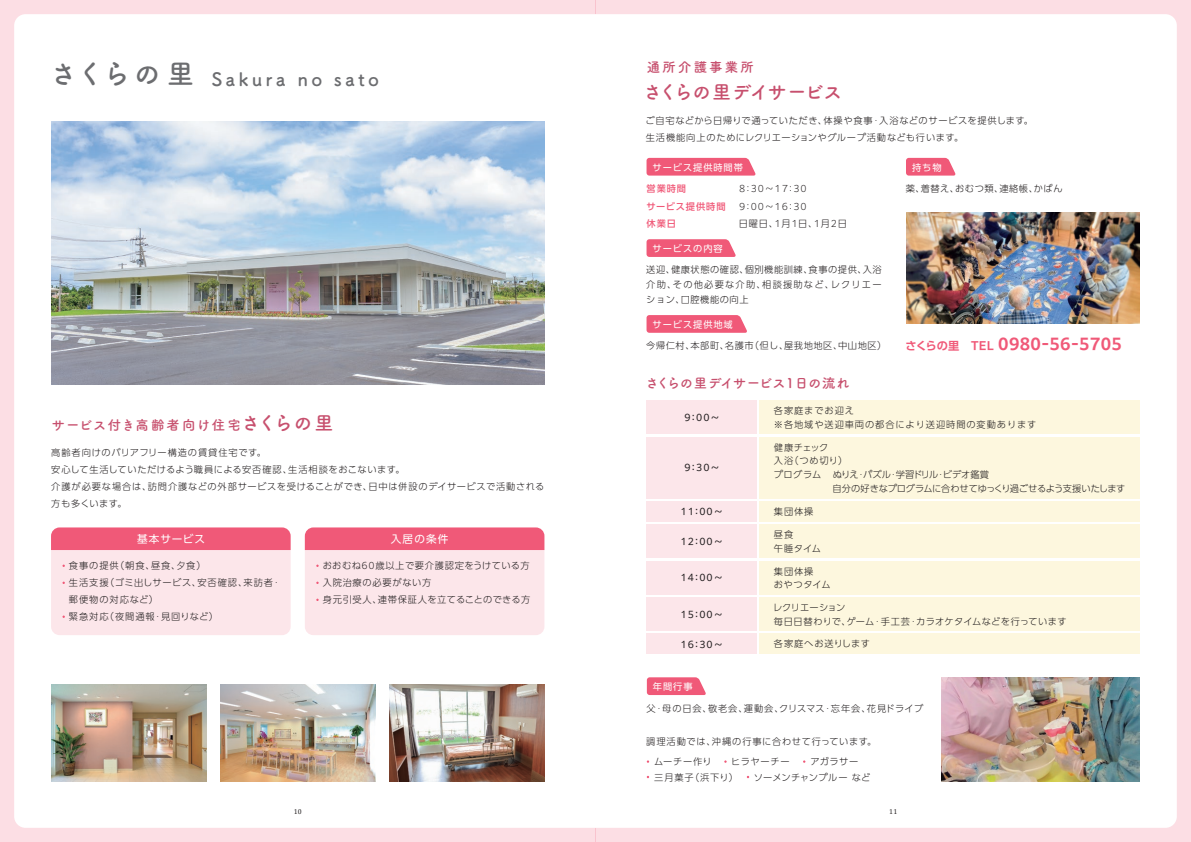
<style>
.page{position:relative;width:1191px;height:842px;background:#fff}
.page>*{position:absolute;margin:0;border:0;box-sizing:border-box;transform-origin:0 0}
.t1{font:19.1px "Tsuku A Rd Gothic Std B";letter-spacing:-.055em;color:#c7506e}
.t2{font:18.4px "Tsuku A Rd Gothic Std B";letter-spacing:.18em;color:#6c6d70}
.t3{font:700 15.6px "PUD Shin Go Pr 6 N De";letter-spacing:.02em;color:#f05978}
.t4{font:13.5px "Tsuku A Rd Gothic Std B";letter-spacing:.09em;color:#c7506e}
.t5{font:13.5px "Tsuku A Rd Gothic Std B";color:#c7506e}
.t6{font:13.5px "Tsuku A Rd Gothic Std B";letter-spacing:.16em;color:#c7506e}
.t7{font:10.6px "PUD Shin Go Pr 6 N";letter-spacing:.1em;color:#fff}
.t8{font:300 9.2px/17px "PUD Shin Go Pr 6 N";letter-spacing:.065em;color:#231f20}
.t9{font:300 9.2px/17px "PUD Shin Go Pr 6 N";letter-spacing:.1em;color:#231f20}
.t10{font:300 9.2px/13.5px "PUD Shin Go Pr 6 N";letter-spacing:.025em;color:#231f20}
.t11{font:9.2px "PUD Shin Go Pr 6 N";letter-spacing:.1em;color:#231f20}
.t12{font:300 9.2px "PUD Shin Go Pr 6 N";letter-spacing:-.02em;color:#231f20}
.t13{font:9.2px "PUD Shin Go Pr 6 N";letter-spacing:.1em;color:#fff}
.t14{font:300 9.2px "PUD Shin Go Pr 6 N";letter-spacing:-.01em;color:#231f20}
.t15{font:500 9.2px "PUD Shin Go Pr 6 N";letter-spacing:.1em;color:#f05978}
.t16{font:300 9.2px "PUD Shin Go Pr 6 N";letter-spacing:.09em;color:#231f20}
.t17{font:7.1px "Cambria";color:#231f20}
.s1{font-size:27.6px}
.s2{font-size:19.1px}
.s3{font-size:11.2px}
</style>
<div class="page">
<div style="left:595px;top:0;width:596px;height:842px;background:#fcdee4"></div>
<div style="left:595px;top:14px;width:581px;height:814px;background:#fff"></div>
<img style="left:906px;top:212px;width:234px;height:111px">
<div style="left:646px;top:400px;width:111px;height:34px;background:#fce6ea"></div>
<div style="left:759px;top:400px;width:381px;height:34px;background:#fdf7de"></div>
<div style="left:646px;top:501px;width:111px;height:21px;background:#fce6ea"></div>
<div style="left:759px;top:501px;width:381px;height:21px;background:#fdf7de"></div>
<div style="left:646px;top:524px;width:111px;height:34px;background:#fce6ea"></div>
<div style="left:759px;top:524px;width:381px;height:34px;background:#fdf7de"></div>
<div style="left:646px;top:561px;width:111px;height:33px;background:#fce6ea"></div>
<div style="left:759px;top:561px;width:381px;height:33px;background:#fdf7de"></div>
<div style="left:646px;top:597px;width:111px;height:34px;background:#fce6ea"></div>
<div style="left:759px;top:597px;width:381px;height:34px;background:#fdf7de"></div>
<div style="left:646px;top:634px;width:111px;height:20px;background:#fce6ea"></div>
<div style="left:759px;top:634px;width:381px;height:20px;background:#fdf7de"></div>
<div style="left:646px;top:437px;width:111px;height:61px;background:#fce6ea"></div>
<div style="left:759px;top:437px;width:381px;height:61px;background:#fdf7de"></div>
<svg style="left:646px;top:158px;width:110px;height:18px;background:#f06380"></svg>
<svg style="left:646px;top:239px;width:90px;height:18px;background:#f06380"></svg>
<svg style="left:906px;top:158px;width:49px;height:18px"></svg>
<svg style="left:646px;top:315px;width:101px;height:18px;background:#f0627f"></svg>
<svg style="left:647px;top:677px;width:59px;height:18px"></svg>
<img style="left:941px;top:677px;width:199px;height:104px">
<div style="left:0;top:0;width:595px;height:842px;background:#fcdee4"></div>
<div style="left:14px;top:14px;width:581px;height:814px;background:#fff"></div>
<img style="left:51px;top:122px;width:493px;height:262px">
<svg style="left:51px;top:527px;width:240px;height:108px"></svg>
<svg style="left:305px;top:527px;width:239px;height:108px"></svg>
<img style="left:51px;top:684px;width:155px;height:97px">
<img style="left:220px;top:684px;width:155px;height:97px">
<img style="left:389px;top:684px;width:155px;height:97px">
<h2 class="t2" style="left:50px;top:65px;width:331px"><span class="s1">さくらの里</span> Sakura no sato</h2>
<h3 class="t4" style="left:51px;top:414px;width:284px">サービス付き高齢者向け住宅<span class="s2">さくらの里</span></h3>
<p class="t8" style="left:51px;top:444px;width:494px">高齢者向けのバリアフリー構造の賃貸住宅です。<br>安心して生活していただけるよう職員による安否確認、生活相談をおこないます。<br>介護が必要な場合は、訪問介護などの外部サービスを受けることができ、日中は併設のデイサービスで活動される方も多くいます。</p>
<p class="t7" style="left:137px;top:533px;width:69px">基本サービス</p>
<p class="t9" style="left:69px;top:557px;width:213px">食事の提供（朝食、昼食、夕食）<br>生活支援（ゴミ出しサービス、安否確認、来訪者・郵便物の対応など）<br>緊急対応（夜間通報・見回りなど）</p>
<p class="t7" style="left:391px;top:533px;width:59px">入居の条件</p>
<p class="t8" style="left:323px;top:557px;width:209px">おおむね60歳以上で要介護認定をうけている方入院治療の必要がない方<br>身元引受人、連帯保証人を立てることのできる方</p>
<p class="t17" style="left:294px;top:807px;width:10px">10</p>
<h3 class="t6" style="left:647px;top:56px;width:109px">通所介護事業所</h3>
<h1 class="t1" style="left:643px;top:77px;width:201px">さくらの里デイサービス</h1>
<p class="t8" style="left:645px;top:112px;width:389px">ご自宅などから日帰りで通っていただき、体操や食事・入浴などのサービスを提供します。生活機能向上のためにレクリエーションやグループ活動なども行います。</p>
<p class="t13" style="left:652px;top:162px;width:92px">サービス提供時間帯</p>
<p class="t15" style="left:646px;top:184px;width:41px">営業時間</p>
<p class="t8" style="left:739px;top:180px;width:69px">8:30～17:30</p>
<p class="t15" style="left:646px;top:201px;width:81px">サービス提供時間</p>
<p class="t8" style="left:739px;top:198px;width:69px">9:00～16:30</p>
<p class="t15" style="left:646px;top:219px;width:31px">休業日</p>
<p class="t8" style="left:739px;top:216px;width:109px">日曜日、1月1日、1月2日</p>
<p class="t13" style="left:652px;top:243px;width:72px">サービスの内容</p>
<p class="t8" style="left:646px;top:263px;width:237px;line-height:14.9px;text-align:justify">送迎、健康状態の確認、個別機能訓練、食事の提供、入浴介助、その他必要な介助、相談援助など、レクリエーション、口腔機能の向上</p>
<p class="t13" style="left:652px;top:319px;width:82px">サービス提供地域</p>
<p class="t8" style="left:646px;top:338px;width:242px">今帰仁村、本部町、名護市（但し、屋我地地区、中山地区）</p>
<p class="t13" style="left:912px;top:162px;width:31px">持ち物</p>
<p class="t8" style="left:905px;top:180px;width:158px">薬、着替え、おむつ類、連絡帳、かばん</p>
<h3 class="t3" style="left:905px;top:335px;width:218px"><span class="s3">さくらの里　TEL</span> 0980-56-5705</h3>
<h3 class="t5" style="left:645px;top:373px;width:206px">さくらの里デイサービス1日の流れ</h3>
<p class="t9" style="left:774px;top:404px;width:264px;line-height:13.5px">各家庭までお迎え<br>※各地域や送迎車両の都合により送迎時間の変動あります</p>
<p class="t11" style="left:684px;top:412px;width:37px">9:00～</p>
<p class="t11" style="left:684px;top:463px;width:37px">9:30～</p>
<p class="t8" style="left:774px;top:439px;width:56px">健康チェック</p>
<p class="t8" style="left:774px;top:453px;width:75px">入浴（つめ切り）</p>
<p class="t14" style="left:774px;top:467px;width:217px">プログラム ぬりえ・パズル・学習ドリル・ビデオ鑑賞</p>
<p class="t12" style="left:832px;top:481px;width:294px">自分の好きなプログラムに合わせてゆっくり過ごせるよう支援いたします</p>
<p class="t11" style="left:680px;top:506px;width:44px">11:00～</p>
<p class="t8" style="left:774px;top:503px;width:41px">集団体操</p>
<p class="t8" style="left:774px;top:528px;width:49px;line-height:13.5px">昼食<br>午睡タイム</p>
<p class="t11" style="left:680px;top:536px;width:44px">12:00～</p>
<p class="t11" style="left:680px;top:573px;width:44px">14:00～</p>
<p class="t8" style="left:773px;top:565px;width:58px;line-height:13.5px">集団体操<br>おやつタイム</p>
<p class="t10" style="left:773px;top:601px;width:295px">レクリエーション<br>毎日日替わりで、ゲーム・手工芸・カラオケタイムなどを行っています</p>
<p class="t11" style="left:680px;top:609px;width:44px">15:00～</p>
<p class="t11" style="left:680px;top:639px;width:44px">16:30～</p>
<p class="t16" style="left:774px;top:637px;width:98px">各家庭へお送りします</p>
<p class="t13" style="left:653px;top:681px;width:41px">年間行事</p>
<p class="t8" style="left:646px;top:700px;width:278px">父・母の日会、敬老会、運動会、クリスマス・忘年会、花見ドライブ</p>
<p class="t8" style="left:646px;top:733px;width:232px">調理活動では、沖縄の行事に合わせて行っています。</p>
<p class="t8" style="left:654px;top:753px;width:59px">ムーチー作り</p>
<p class="t8" style="left:731px;top:753px;width:60px">ヒラヤーチー</p>
<p class="t8" style="left:810px;top:753px;width:49px">アガラサー</p>
<p class="t8" style="left:654px;top:769px;width:85px">三月菓子（浜下り）</p>
<p class="t10" style="left:753px;top:770px;width:118px">ソーメンチャンプルー など</p>
<p class="t17" style="left:889px;top:807px;width:10px">11</p>
</div>
